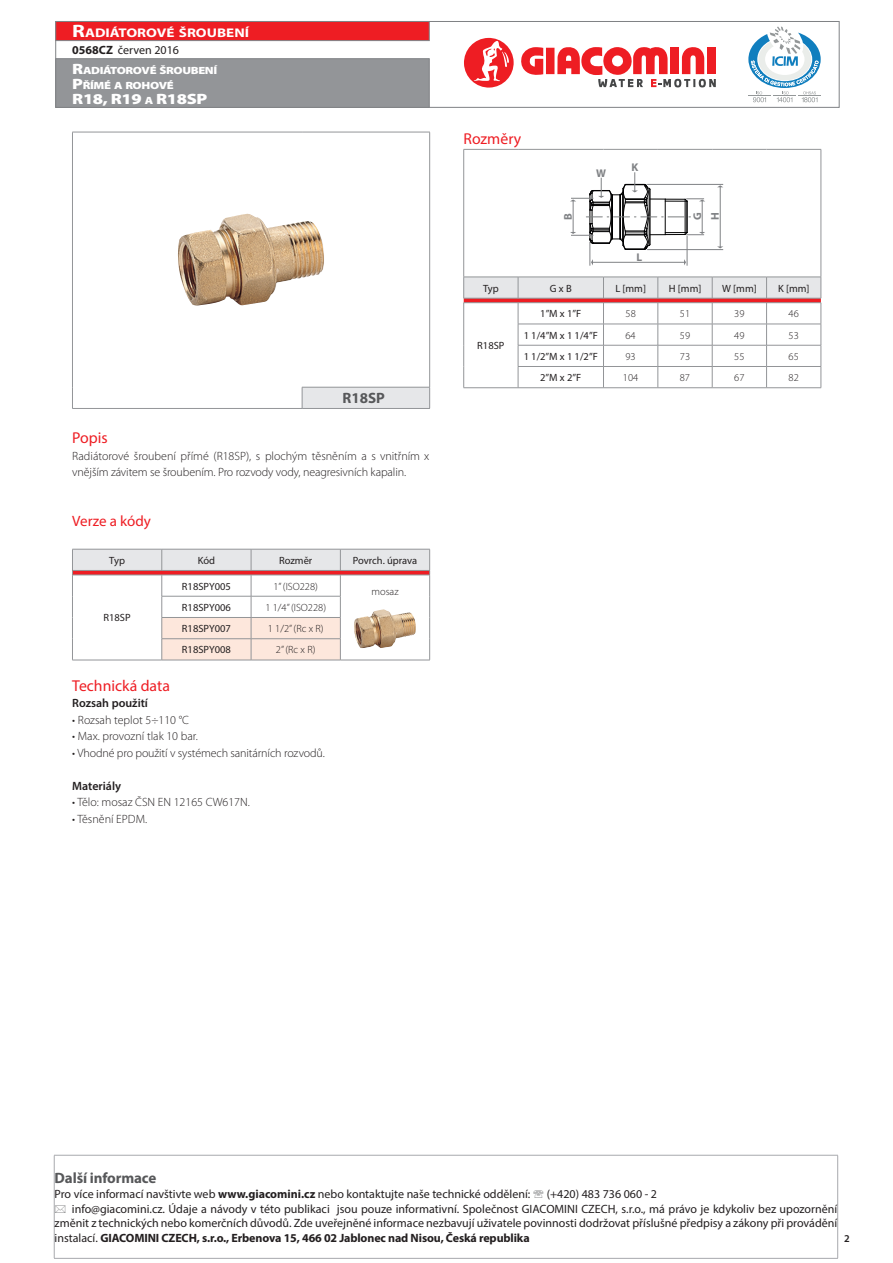
<style>
.page{position:relative;width:893px;height:1263px;background:#fff}
.page>*{position:absolute;margin:0;border:0;box-sizing:border-box;transform-origin:0 0}
.t1{font:15.75px "Myriad Pro";color:#ee1d23}
.t2{font:700 15px "Myriad Pro";letter-spacing:-.01em;color:#57585a}
.t3{font:900 15px "Myriad Pro";letter-spacing:-.02em;color:#fff;scale:1.2 1}
.t4{font:15px "Myriad Pro";color:#ee1d23}
.t5{font:700 12.6px "Myriad Pro";color:#fff;scale:1.2 1}
.t6{font:12px "Myriad Pro";color:#231f20}
.t7{font:300 12px/16.5px "Myriad Pro";letter-spacing:-.01em;color:#231f20}
.t8{font:700 12px "Myriad Pro";letter-spacing:-.01em;color:#231f20}
.t9{font:600 12px "Myriad Pro";color:#231f20}
.t10{font:700 11.25px/18px "Myriad Pro";color:#808285}
.t11{font:10.5px "Myriad Pro";color:#231f20}
.t12{font:300 10.5px "Myriad Pro";color:#231f20}
.t13{font:900 10.5px/15px "Myriad Pro";letter-spacing:-.03em;color:#fff;scale:1.2 1}
.t14{font:600 10.5px "Myriad Pro";color:#231f20}
.s1{font-size:18px}
.s2{font-size:15px}
.s3{font-size:10.5px}
.s4{font-weight:700}
.s5{font-weight:400}
</style>
<div class="page">
<div style="left:55px;top:21px;width:784px;height:87px;background:#fff;border:1px solid #808285"></div>
<div style="left:55px;top:58px;width:374px;height:50px;background:#939598;border:1px solid #808285"></div>
<div style="left:55px;top:21px;width:374px;height:20px;background:#ee1d23;border:1px solid #808285"></div>
<svg style="left:521px;top:47px;width:22px;height:28px"></svg>
<div style="left:546px;top:48px;width:8px;height:26px;background:#ee1d23"></div>
<svg style="left:557px;top:47px;width:159px;height:40px"></svg>
<svg style="left:464px;top:37px;width:50px;height:51px"></svg>
<svg style="left:748px;top:27px;width:73px;height:75px"></svg>
<svg style="left:464px;top:150px;width:357px;height:127px"></svg>
<hr style="left:463px;top:149px;width:55px;height:1px;background:#939598">
<hr style="left:463px;top:150px;width:1px;height:127px;background:#939598">
<hr style="left:518px;top:149px;width:85px;height:1px;background:#939598">
<hr style="left:603px;top:149px;width:55px;height:1px;background:#939598">
<hr style="left:658px;top:149px;width:54px;height:1px;background:#939598">
<hr style="left:712px;top:149px;width:55px;height:1px;background:#939598">
<hr style="left:767px;top:149px;width:54px;height:1px;background:#939598">
<hr style="left:821px;top:150px;width:1px;height:127px;background:#939598">
<svg style="left:463px;top:277px;width:359px;height:111px"></svg>
<hr style="left:518px;top:302px;width:86px;height:1px;background:#939598">
<hr style="left:518px;top:324px;width:86px;height:1px;background:#939598">
<hr style="left:518px;top:345px;width:86px;height:1px;background:#939598">
<hr style="left:518px;top:366px;width:86px;height:1px;background:#939598">
<hr style="left:518px;top:387px;width:86px;height:1px;background:#939598">
<hr style="left:648px;top:249px;width:75px;height:1px;background:#808285">
<hr style="left:648px;top:184px;width:75px;height:1px;background:#808285">
<hr style="left:720px;top:187px;width:1px;height:60px;background:#808285">
<svg style="left:717px;top:246px;width:6px;height:2px"></svg>
<svg style="left:717px;top:185px;width:6px;height:2px"></svg>
<svg style="left:570px;top:173px;width:135px;height:92px"></svg>
<hr style="left:162px;top:660px;width:89px;height:1px;background:#939598">
<svg style="left:72px;top:549px;width:358px;height:111px"></svg>
<hr style="left:72px;top:570px;width:90px;height:1px;background:#939598">
<hr style="left:72px;top:575px;width:90px;height:1px;background:#939598">
<hr style="left:162px;top:575px;width:89px;height:1px;background:#939598">
<hr style="left:251px;top:575px;width:89px;height:1px;background:#939598">
<hr style="left:340px;top:575px;width:90px;height:1px;background:#939598">
<hr style="left:162px;top:596px;width:89px;height:1px;background:#939598">
<hr style="left:251px;top:596px;width:90px;height:1px;background:#939598">
<hr style="left:251px;top:617px;width:90px;height:1px;background:#939598">
<hr style="left:251px;top:638px;width:90px;height:1px;background:#939598">
<hr style="left:72px;top:660px;width:90px;height:1px;background:#939598">
<hr style="left:251px;top:660px;width:89px;height:1px;background:#939598">
<hr style="left:340px;top:660px;width:90px;height:1px;background:#939598">
<hr style="left:72px;top:549px;width:90px;height:1px;background:#939598">
<img style="left:354px;top:609px;width:62px;height:39px">
<div style="left:302px;top:387px;width:128px;height:21px;background:#e6e7e9"></div>
<hr style="left:72px;top:132px;width:230px;height:1px;background:#939598">
<hr style="left:72px;top:132px;width:1px;height:255px;background:#939598">
<hr style="left:302px;top:132px;width:128px;height:1px;background:#939598">
<hr style="left:429px;top:132px;width:1px;height:255px;background:#939598">
<svg style="left:72px;top:387px;width:1px;height:21px"></svg>
<hr style="left:72px;top:408px;width:230px;height:1px;background:#939598">
<hr style="left:302px;top:387px;width:128px;height:1px;background:#939598">
<svg style="left:302px;top:387px;width:1px;height:21px"></svg>
<svg style="left:429px;top:387px;width:1px;height:21px"></svg>
<hr style="left:302px;top:408px;width:128px;height:1px;background:#939598">
<img style="left:178px;top:214px;width:146px;height:91px">
<hr style="left:54px;top:1155px;width:784px;height:1px;background:#a8a9ad">
<hr style="left:54px;top:1258px;width:784px;height:1px;background:#a8a9ad">
<hr style="left:54px;top:1155px;width:1px;height:103px;background:#a8a9ad">
<hr style="left:837px;top:1155px;width:1px;height:103px;background:#a8a9ad">
<p class="t5" style="left:72px;top:25px;width:149px"><span class="s1">R</span>ADIÁTOROVÉ ŠROUBENÍ</p>
<p class="t13" style="left:72px;top:62px;width:122px"><span class="s2">R</span>ADIÁTOROVÉ ŠROUBENÍ<br><span class="s2">P</span>ŘÍMÉ A ROHOVÉ</p>
<p class="t3" style="left:72px;top:89px;width:114px">R18, R19 <span class="s3">A</span> R18SP</p>
<p class="t6" style="left:72px;top:43px;width:108px"><span class="s4">0568CZ</span> červen 2016</p>
<p class="t2" style="left:343px;top:389px;width:44px">R18SP</p>
<p class="t1" style="left:72px;top:428px;width:37px">Popis</p>
<p class="t7" style="left:72px;top:447px;width:359px">Radiátorové šroubení přímé (R18SP), s plochým těsněním a s vnitřním x vnějším závitem se šroubením. Pro rozvody vody, neagresivních kapalin.</p>
<p class="t4" style="left:72px;top:512px;width:80px">Verze a kódy</p>
<p class="t11" style="left:109px;top:554px;width:17px">Typ</p>
<p class="t11" style="left:198px;top:554px;width:19px">Kód</p>
<p class="t11" style="left:279px;top:554px;width:35px">Rozměr</p>
<p class="t11" style="left:353px;top:554px;width:66px">Povrch. úprava</p>
<p class="t11" style="left:104px;top:611px;width:29px">R18SP</p>
<p class="t11" style="left:182px;top:579px;width:50px">R18SPY005</p>
<p class="t12" style="left:273px;top:580px;width:46px">1” (ISO228)</p>
<p class="t11" style="left:182px;top:601px;width:50px">R18SPY006</p>
<p class="t12" style="left:265px;top:601px;width:62px">1 1/4” (ISO228)</p>
<p class="t11" style="left:182px;top:622px;width:50px">R18SPY007</p>
<p class="t12" style="left:268px;top:622px;width:57px">1 1/2” (Rc x R)</p>
<p class="t11" style="left:182px;top:643px;width:50px">R18SPY008</p>
<p class="t12" style="left:276px;top:643px;width:41px">2” (Rc x R)</p>
<p class="t1" style="left:72px;top:676px;width:99px">Technická data</p>
<p class="t9" style="left:72px;top:696px;width:77px">Rozsah použití</p>
<p class="t7" style="left:72px;top:711px;width:118px">• Rozsah teplot 5÷110 °C</p>
<p class="t7" style="left:72px;top:728px;width:127px">• Max. provozní tlak 10 bar.</p>
<p class="t7" style="left:72px;top:744px;width:254px">• Vhodné pro použití v systémech sanitárních rozvodů.</p>
<p class="t9" style="left:72px;top:778px;width:50px">Materiály</p>
<p class="t7" style="left:72px;top:794px;width:179px">• Tělo: mosaz ČSN EN 12165 CW617N.</p>
<p class="t7" style="left:72px;top:810px;width:76px">• Těsnění EPDM.</p>
<p class="t12" style="left:371px;top:585px;width:29px">mosaz</p>
<p class="t1" style="left:463px;top:129px;width:59px">Rozměry</p>
<p class="t10" style="left:596px;top:164px;width:11px">W</p>
<p class="t10" style="left:631px;top:158px;width:8px">K</p>
<p class="t10" style="left:559px;top:220px;width:8px;rotate:-90deg">B</p>
<p class="t10" style="left:688px;top:220px;width:9px;rotate:-90deg">G<br>H</p>
<p class="t10" style="left:636px;top:248px;width:7px">L</p>
<p class="t11" style="left:483px;top:281px;width:17px">Typ</p>
<p class="t11" style="left:550px;top:281px;width:23px">G x B</p>
<p class="t11" style="left:615px;top:281px;width:32px">L [mm]</p>
<p class="t11" style="left:669px;top:281px;width:34px">H [mm]</p>
<p class="t11" style="left:722px;top:281px;width:36px">W [mm]</p>
<p class="t11" style="left:778px;top:281px;width:33px">K [mm]</p>
<p class="t11" style="left:477px;top:339px;width:29px">R18SP</p>
<p class="t11" style="left:540px;top:307px;width:42px">1”M x 1”F</p>
<p class="t12" style="left:625px;top:307px;width:12px">58</p>
<p class="t12" style="left:680px;top:307px;width:12px">51</p>
<p class="t12" style="left:734px;top:307px;width:12px">39</p>
<p class="t12" style="left:789px;top:307px;width:12px">46</p>
<p class="t11" style="left:524px;top:329px;width:76px">1 1/4”M x 1 1/4”F</p>
<p class="t12" style="left:625px;top:329px;width:12px">64</p>
<p class="t12" style="left:680px;top:329px;width:12px">59</p>
<p class="t12" style="left:734px;top:329px;width:12px">49</p>
<p class="t12" style="left:789px;top:329px;width:12px">53</p>
<p class="t11" style="left:524px;top:350px;width:76px">1 1/2”M x 1 1/2”F</p>
<p class="t12" style="left:625px;top:350px;width:12px">93</p>
<p class="t12" style="left:680px;top:350px;width:12px">73</p>
<p class="t12" style="left:734px;top:350px;width:12px">55</p>
<p class="t12" style="left:789px;top:350px;width:12px">65</p>
<p class="t11" style="left:540px;top:371px;width:42px">2”M x 2”F</p>
<p class="t12" style="left:623px;top:371px;width:17px">104</p>
<p class="t12" style="left:680px;top:371px;width:12px">87</p>
<p class="t12" style="left:734px;top:371px;width:12px">67</p>
<p class="t12" style="left:789px;top:371px;width:12px">82</p>
<p class="t2" style="left:55px;top:1168px;width:103px">Další informace</p>
<p class="t6" style="left:55px;top:1186px;width:477px">Pro více informací navštivte web <span class="s4">www.giacomini.cz</span> nebo kontaktujte naše technické oddělení:</p>
<p class="t6" style="left:547px;top:1186px;width:112px">(+420) 483 736 060 - 2</p>
<p class="t6" style="left:72px;top:1201px;width:767px">info@giacomini.cz. Údaje a návody v této publikaci jsou pouze informativní. Společnost GIACOMINI CZECH, s.r.o., má právo je kdykoliv bez upozornění</p>
<p class="t6" style="left:55px;top:1216px;width:784px">změnit z technických nebo komerčních důvodů. Zde uveřejněné informace nezbavují uživatele povinnosti dodržovat příslušné předpisy a zákony při provádění</p>
<p class="t8" style="left:55px;top:1230px;width:477px"><span class="s5">instalací.</span> GIACOMINI CZECH, s.r.o., Erbenova 15, 466 02 Jablonec nad Nisou, Česká republika</p>
<p class="t14" style="left:844px;top:1231px;width:7px">2</p>
</div>
